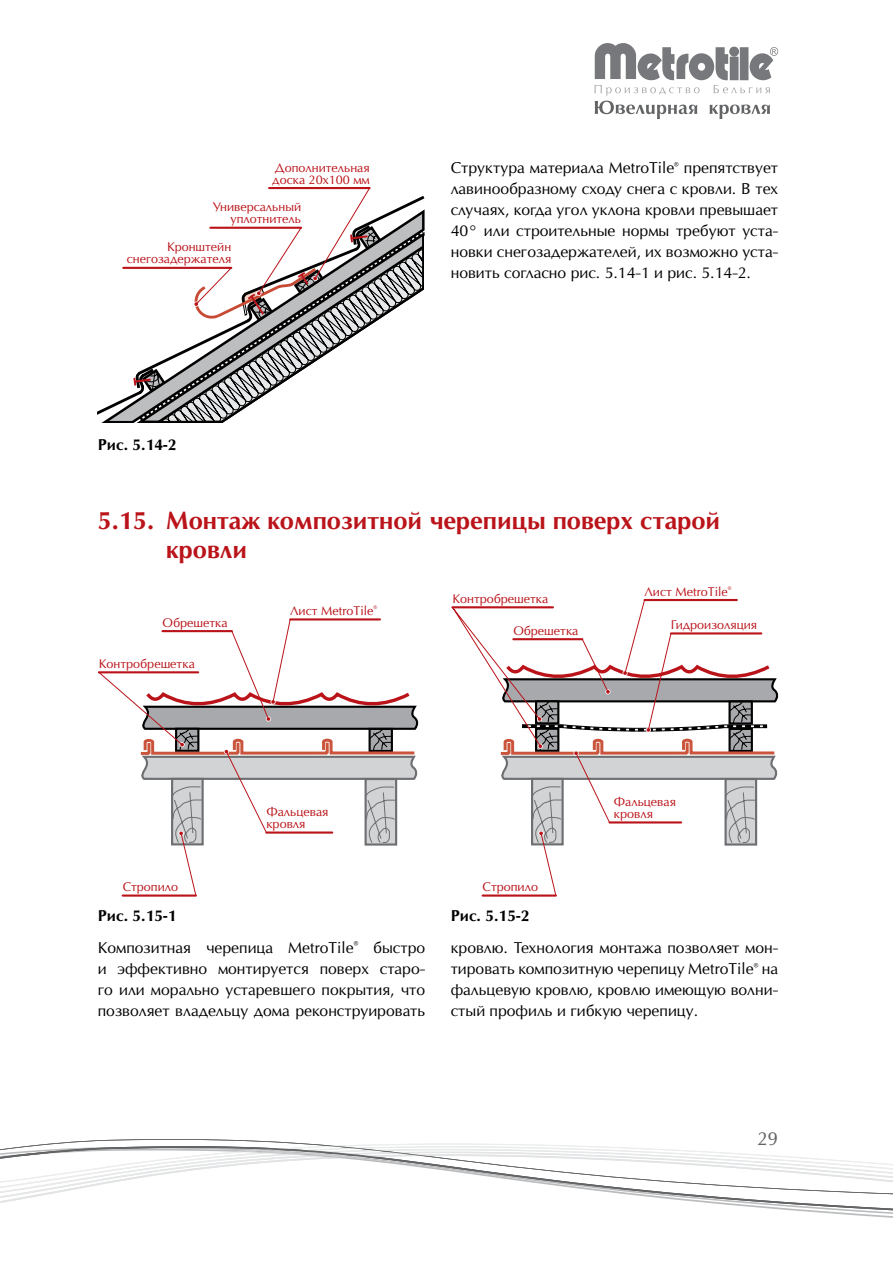
<style>
.page{position:relative;width:893px;height:1263px;background:#fff}
.page>*{position:absolute;margin:0;border:0;box-sizing:border-box;transform-origin:0 0}
.t1{font:700 24px/28.8px "Opium New C";color:#ba141a}
.t2{font:18px "Opium New C";color:#636466}
.t3{font:15px/21px "Opium New C";color:#000;text-align:justify}
.t4{font:700 15px "Opium New C";color:#000}
.t5{font:12px/12px "Opium New C";color:#ba141a}
</style>
<div class="page">
<svg style="left:0;top:1139px;width:893px;height:79px"></svg>
<svg style="left:594px;top:43px;width:184px;height:76px"></svg>
<hr style="left:644px;top:599px;width:93px;height:2px;background:#ba141a">
<hr style="left:671px;top:632px;width:90px;height:2px;background:#ba141a">
<hr style="left:483px;top:894px;width:73px;height:3px;background:#ba141a">
<svg style="left:497px;top:664px;width:281px;height:232px"></svg>
<svg style="left:451px;top:599px;width:221px;height:224px"></svg>
<hr style="left:123px;top:894px;width:73px;height:3px;background:#ba141a">
<svg style="left:98px;top:618px;width:320px;height:278px"></svg>
<svg style="left:98px;top:187px;width:327px;height:236px"></svg>
<svg style="left:161px;top:249px;width:264px;height:174px"></svg>
<hr style="left:424px;top:236px;width:1px;height:62px;background:#fff">
<p class="t5" style="left:272px;top:162px;width:99px">Дополнительная доска 20x100 мм</p>
<p class="t5" style="left:213px;top:201px;width:90px;text-align:right">Универсальный уплотнитель</p>
<p class="t5" style="left:127px;top:241px;width:106px;text-align:right">Кронштейн снегозадержателя</p>
<p class="t4" style="left:98px;top:435px;width:80px">Рис. 5.14-2</p>
<p class="t3" style="left:451px;top:158px;width:329px">Структура материала MetroTile<sup>®</sup> препятствует лавинообразному сходу снега с кровли. В тех случаях, когда угол уклона кровли превышает 40° или строительные нормы требуют уста&shy;новки снегозадержателей, их возможно уста&shy;новить согласно рис. 5.14-1 и рис. 5.14-2.</p>
<h1 class="t1" style="left:166px;top:506px;width:556px;text-indent:-68px">5.15. Монтаж композитной черепицы поверх старой кровли</h1>
<p class="t5" style="left:162px;top:616px;width:67px">Обрешетка</p>
<p class="t5" style="left:99px;top:658px;width:97px">Контробрешетка</p>
<p class="t5" style="left:290px;top:605px;width:88px">Лист MetroTile<sup>®</sup></p>
<p class="t5" style="left:123px;top:881px;width:57px">Стропило</p>
<p class="t5" style="left:266px;top:806px;width:64px">Фальцевая кровля</p>
<p class="t5" style="left:452px;top:593px;width:97px">Контробрешетка</p>
<p class="t5" style="left:644px;top:585px;width:88px">Лист MetroTile<sup>®</sup></p>
<p class="t5" style="left:513px;top:625px;width:67px">Обрешетка</p>
<p class="t5" style="left:671px;top:619px;width:88px">Гидроизоляция</p>
<p class="t5" style="left:483px;top:881px;width:57px">Стропило</p>
<p class="t5" style="left:614px;top:796px;width:64px">Фальцевая кровля</p>
<p class="t4" style="left:98px;top:906px;width:80px">Рис. 5.15-1</p>
<p class="t4" style="left:451px;top:906px;width:80px">Рис. 5.15-2</p>
<p class="t3" style="left:98px;top:937px;width:329px">Композитная черепица MetroTile<sup>®</sup> быстро и эффективно монтируется поверх старо&shy;го или морально устаревшего покрытия, что позволяет владельцу дома реконструировать</p>
<p class="t3" style="left:451px;top:937px;width:329px">кровлю. Технология монтажа позволяет мон&shy;тировать композитную черепицу MetroTile<sup>®</sup> на фальцевую кровлю, кровлю имеющую волни&shy;стый профиль и гибкую черепицу.</p>
<p class="t2" style="left:757px;top:1128px;width:23px">29</p>
</div>
